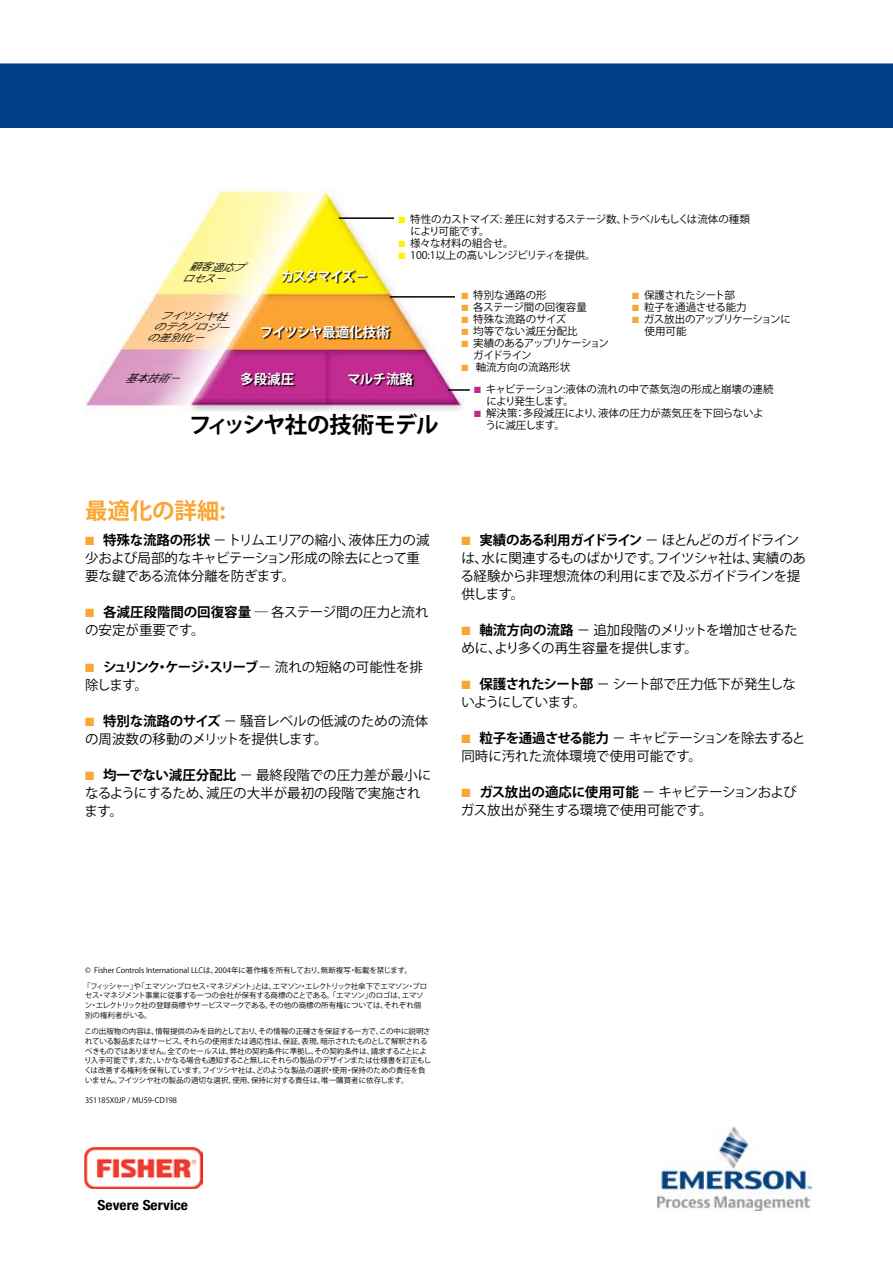
<style>
.page{position:relative;width:893px;height:1263px;background:#fff}
.page>*{position:absolute;margin:0;border:0;box-sizing:border-box;transform-origin:0 0}
.t1{font:700 22.5px "Koz Go Pro";letter-spacing:-.05em;color:#000}
.t2{font:700 22.5px "Koz Go Pro";color:#faa634}
.t3{font:700 condensed 13.8px "Helvetica Neue";color:#000;scale:1.11 1}
.t4{font:13.5px/18px "Koz Go Pro";letter-spacing:-.01em;color:#000}
.t5{font:13.5px/18px "Koz Go Pro";letter-spacing:-.03em;color:#000}
.t6{font:13.5px/18px "Koz Go Pro";letter-spacing:-.035em;color:#000}
.t7{font:13.5px/18px "Koz Go Pro";letter-spacing:-.04em;color:#000}
.t8{font:700 13.5px "Koz Go Pro";letter-spacing:-.04em;color:#fff}
.t9{font:10.5px/12px "Koz Go Pro";letter-spacing:-.01em;color:#000}
.t10{font:10.5px/12px "Koz Go Pro";letter-spacing:-.03em;color:#000}
.t11{font:10.5px/12px "Koz Go Pro";letter-spacing:-.08em;color:#000}
.t12{font:10.5px/12px "Koz Go Pro";letter-spacing:-.04em;color:#000}
.t13{font:italic 10.35px "Koz Go Pro";color:#000}
.t14{font:italic 10.05px/11.4px "Koz Go Pro";color:#000;scale:1.1 1}
.t15{font:italic 9.6px "Koz Go Pro";color:#000;scale:1.2 1}
.t16{font:7.5px/9.8px "Koz Go Pro";letter-spacing:-.01em;color:#000}
.s1{color:#fff200}
.s2{color:#faa634}
.s3{color:#bc2a8a}
.s4{font-weight:700}
</style>
<div class="page">
<img style="left:84px;top:189px;width:381px;height:224px">
<img style="left:658px;top:1126px;width:153px;height:84px">
<div style="left:0;top:64px;width:893px;height:64px;background:#023f88"></div>
<div style="left:241px;top:372px;width:55px;height:15px;background:#000;opacity:.9"></div>
<div style="left:349px;top:373px;width:66px;height:15px;background:#000;opacity:.9"></div>
<hr style="left:339px;top:217px;width:55px;height:2px;background:#000">
<hr style="left:390px;top:296px;width:65px;height:2px;background:#000">
<hr style="left:448px;top:389px;width:22px;height:2px;background:#000">
<div style="left:282px;top:270px;width:86px;height:14px;background:#000;opacity:.9"></div>
<div style="left:262px;top:326px;width:129px;height:14px;background:#000;opacity:.9"></div>
<img style="left:84px;top:1147px;width:118px;height:41px">
<h3 class="t10" style="left:411px;top:213px;width:341px;text-indent:-12px"><span class="s1">■</span> 特性のカストマイズ: 差圧に対するステージ数、トラベルもしくは流体の種類により可能です。</h3>
<h3 class="t9" style="left:398px;top:237px;width:117px"><span class="s1">■</span> 様々な材料の組合せ。</h3>
<h3 class="t9" style="left:398px;top:249px;width:199px"><span class="s1">■</span> 100:1以上の高いレンジビリティを提供。</h3>
<h3 class="t9" style="left:461px;top:289px;width:87px"><span class="s2">■</span> 特別な通路の形</h3>
<h3 class="t9" style="left:461px;top:301px;width:127px"><span class="s2">■</span> 各ステージ間の回復容量</h3>
<h3 class="t9" style="left:461px;top:313px;width:106px"><span class="s2">■</span> 特殊な流路のサイズ</h3>
<h3 class="t9" style="left:461px;top:325px;width:118px"><span class="s2">■</span> 均等でない減圧分配比</h3>
<h3 class="t11" style="left:473px;top:337px;width:137px;text-indent:-12px"><span class="s2">■</span> 実績のあるアップリケーションガイドライン</h3>
<h3 class="t9" style="left:461px;top:361px;width:110px"><span class="s2">■</span> 軸流方向の流路形状</h3>
<h3 class="t14" style="left:182px;top:261px;width:65px;text-indent:7px">顧客適応プロセス－</h3>
<h3 class="t8" style="left:281px;top:268px;width:88px">カスタマイズ－</h3>
<h3 class="t10" style="left:632px;top:289px;width:104px"><span class="s2">■</span> 保護されたシート部</h3>
<h3 class="t9" style="left:632px;top:301px;width:116px"><span class="s2">■</span> 粒子を通過させる能力</h3>
<h3 class="t12" style="left:644px;top:313px;width:148px;text-indent:-12px"><span class="s2">■</span> ガス放出のアップリケーションに使用可能</h3>
<p class="t15" style="left:160px;top:309px;width:57px;rotate:1deg">フイツシヤ社</p>
<p class="t15" style="left:153px;top:320px;width:64px;rotate:1deg">のテクノロジー</p>
<p class="t15" style="left:147px;top:331px;width:49px;rotate:1deg">の差別化－</p>
<h3 class="t13" style="left:125px;top:372px;width:64px">基本技術－</h3>
<h3 class="t8" style="left:260px;top:323px;width:131px">フイツシヤ最適化技術</h3>
<h3 class="t8" style="left:240px;top:370px;width:55px">多段減圧</h3>
<h3 class="t8" style="left:347px;top:370px;width:67px">マルチ流路</h3>
<h3 class="t9" style="left:486px;top:383px;width:289px;text-indent:-12px"><span class="s3">■</span> キャビテーション:液体の流れの中で蒸気泡の形成と崩壊の連続により発生します。</h3>
<h3 class="t9" style="left:485px;top:407px;width:279px;text-indent:-11px"><span class="s3">■</span> 解決策：多段減圧により、液体の圧力が蒸気圧を下回らないように減圧します。</h3>
<h1 class="t1" style="left:189px;top:411px;width:251px">フィッシヤ社の技術モデル</h1>
<h1 class="t2" style="left:85px;top:496px;width:142px">最適化の詳細:</h1>
<h3 class="t4" style="left:85px;top:532px;width:346px"><span class="s2">■</span> <span class="s4">特殊な流路の形状</span> － トリムエリアの縮小、液体圧力の減少および局部的なキャビテーション形成の除去にとって重要な鍵である流体分離を防ぎます。</h3>
<h3 class="t4" style="left:85px;top:604px;width:345px"><span class="s2">■</span> <span class="s4">各減圧段階間の回復容量</span> ― 各ステージ間の圧力と流れの安定が重要です。</h3>
<h3 class="t4" style="left:85px;top:658px;width:339px"><span class="s2">■</span> <span class="s4">シュリンク・ケージ・スリーブ</span>－ 流れの短絡の可能性を排除します。</h3>
<h3 class="t4" style="left:85px;top:712px;width:345px"><span class="s2">■</span> <span class="s4">特別な流路のサイズ</span> － 騒音レベルの低減のための流体の周波数の移動のメリットを提供します。</h3>
<h3 class="t4" style="left:85px;top:766px;width:348px"><span class="s2">■</span> <span class="s4">均一でない減圧分配比</span> － 最終段階での圧力差が最小になるようにするため、減圧の大半が最初の段階で実施されます。</h3>
<h3 class="t5" style="left:461px;top:531px;width:347px"><span class="s2">■</span> <span class="s4">実績のある利用ガイドライン</span> － ほとんどのガイドラインは、水に関連するものばかりです。フイツシャ社は、実績のある経験から非理想流体の利用にまで及ぶガイドラインを提供します。</h3>
<h3 class="t6" style="left:461px;top:621px;width:338px"><span class="s2">■</span> <span class="s4">軸流方向の流路</span> － 追加段階のメリットを増加させるために、より多くの再生容量を提供します。</h3>
<h3 class="t7" style="left:461px;top:675px;width:336px"><span class="s2">■</span> <span class="s4">保護されたシート部</span> － シート部で圧力低下が発生しないようにしています。</h3>
<h3 class="t4" style="left:461px;top:729px;width:346px"><span class="s2">■</span> <span class="s4">粒子を通過させる能力</span> － キャビテーションを除去すると同時に汚れた流体環境で使用可能です。</h3>
<h3 class="t4" style="left:461px;top:783px;width:337px"><span class="s2">■</span> <span class="s4">ガス放出の適応に使用可能</span> － キャビテーションおよびガス放出が発生する環境で使用可能です。</h3>
<p class="t16" style="left:83px;top:962px;width:346px;line-height:16.2px">© Fisher Controls International LLCは、2004年に著作権を所有しており、無断複写・転載を禁じます。<br>「フィッシャー」や「エマソン・プロセス・マネジメント」とは、エマソン・エレクトリック社傘下でエマソン・プロ</p>
<p class="t16" style="left:85px;top:991px;width:341px">セス・マネジメント事業に従事する一つの会社が保有する商標のことである。「エマソン」のロゴは、エマソン・エレクトリック社の登録商標やサービスマークである。その他の商標の所有権については、それぞれ個別の権利者がいる。</p>
<p class="t16" style="left:84px;top:1027px;width:348px">この出版物の内容は、情報提供のみを目的としており、その情報の正確さを保証する一方で、この中に説明されている製品またはサービス、それらの使用または適応性は、保証、表現、暗示されたものとして解釈されるべきものではありません。全てのセールスは、弊社の契約条件に準拠し、その契約条件は、請求することにより入手可能です。また、いかなる場合も通知すること無しにそれらの製品のデザインまたは仕様書を訂正もしくは改善する権利を保有しています。フイツシヤ社は、どのような製品の選択・使用・保持のための責任を負いません。フイツシヤ社の製品の適切な選択、使用、保持に対する責任は、唯一購買者に依存します。</p>
<p class="t16" style="left:85px;top:1096px;width:94px">351185X0JP / MU59-CD198</p>
<h2 class="t3" style="left:98px;top:1196px;width:83px">Severe Service</h2>
</div>
